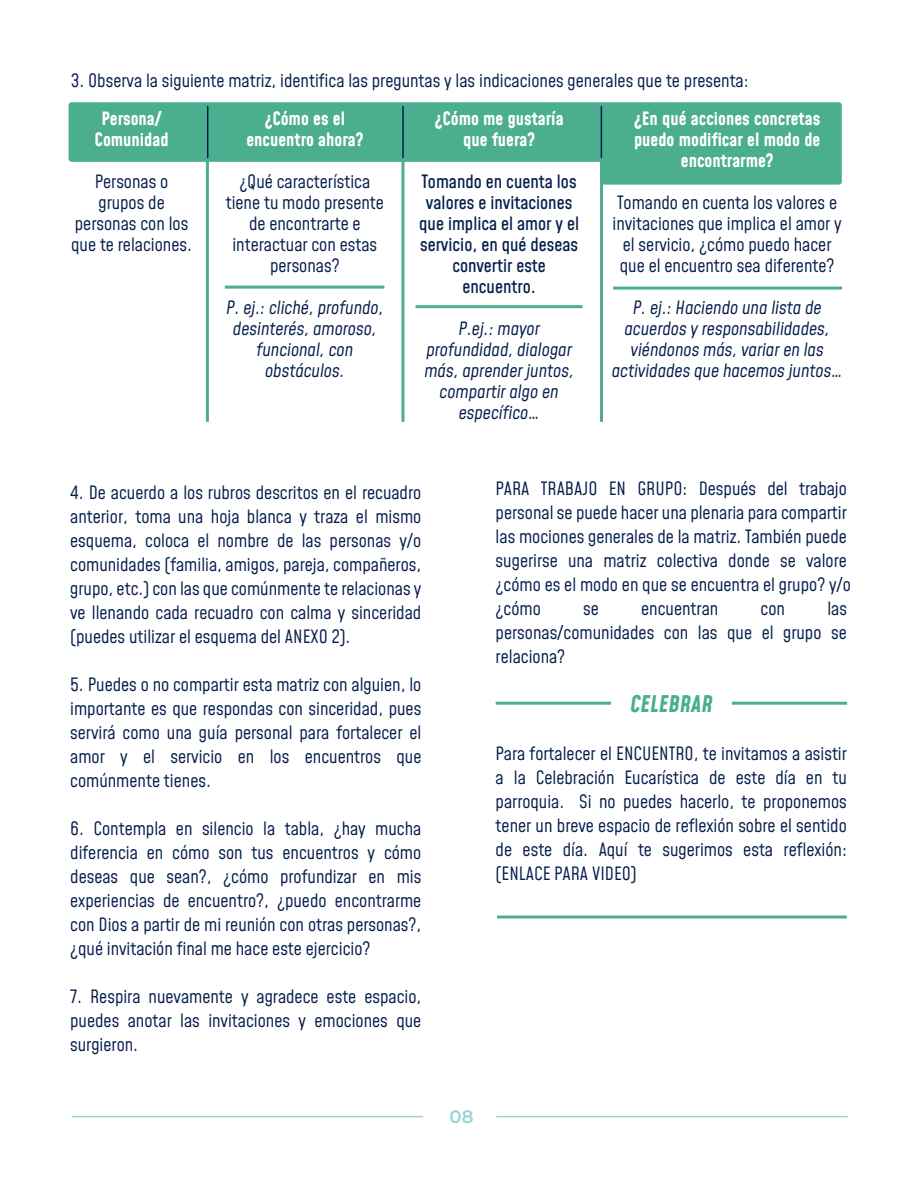
<style>
.page{position:relative;width:918px;height:1188px;background:#fff}
.page>*{position:absolute;margin:0;border:0;box-sizing:border-box;transform-origin:0 0}
.t1{font:italic 700 22.5px "Mohave";color:#4bae8f}
.t2{font:18px/24px "Mohave";color:#051d4c;text-align:justify}
.t3{font:italic 18px/21px "Mohave";color:#051d4c;text-align:center}
.t4{font:700 18px/21px "Mohave";color:#fff;text-align:center}
.t5{font:500 18px/21px "Mohave";color:#051d4c;text-align:center}
.t6{font:600 18px "Montserrat";color:#99d3d5}
</style>
<div class="page">
<svg style="left:69px;top:102px;width:773px;height:83px;fill:#4bae8f"></svg>
<hr style="left:496px;top:702px;width:115px;height:3px;background:#4bae8f">
<hr style="left:71px;top:158px;width:530px;height:3px;background:#4bae8f">
<hr style="left:416px;top:305px;width:167px;height:3px;background:#4bae8f">
<hr style="left:602px;top:181px;width:235px;height:3px;background:#4bae8f">
<hr style="left:613px;top:287px;width:229px;height:3px;background:#4bae8f">
<hr style="left:225px;top:286px;width:159px;height:3px;background:#4bae8f">
<hr style="left:732px;top:702px;width:115px;height:3px;background:#4bae8f">
<hr style="left:72px;top:1116px;width:351px;height:1px;background:#99d3d5">
<hr style="left:496px;top:1116px;width:352px;height:1px;background:#99d3d5">
<hr style="left:206px;top:112px;width:3px;height:310px;background:#4bae8f">
<hr style="left:401px;top:112px;width:3px;height:310px;background:#4bae8f">
<hr style="left:600px;top:112px;width:3px;height:310px;background:#4bae8f">
<hr style="left:601px;top:106px;width:1px;height:52px;background:#051d4c">
<hr style="left:402px;top:106px;width:2px;height:52px;background:#051d4c">
<hr style="left:207px;top:106px;width:1px;height:52px;background:#051d4c">
<hr style="left:497px;top:916px;width:350px;height:3px;background:#4bae8f">
<p class="t2" style="left:71px;top:69px;width:679px">3. Observa la siguiente matriz, identifica las preguntas y las indicaciones generales que te presenta:</p>
<p class="t4" style="left:95px;top:109px;width:76px">Persona/<br>Comunidad</p>
<p class="t2" style="left:71px;top:172px;width:122px;line-height:21px;text-align:center">Personas o grupos de personas con los que te relaciones.</p>
<p class="t4" style="left:246px;top:109px;width:119px">¿Cómo es el encuentro ahora?</p>
<p class="t2" style="left:226px;top:172px;width:160px;line-height:21px;text-align:center">¿Qué característica tiene tu modo presente de encontrarte e interactuar con estas personas?</p>
<p class="t3" style="left:226px;top:298px;width:159px">P. ej.: cliché, profundo, desinterés, amoroso, funcional, con obstáculos.</p>
<p class="t4" style="left:435px;top:109px;width:130px">¿Cómo me gustaría que fuera?</p>
<p class="t5" style="left:419px;top:172px;width:161px">Tomando en cuenta los valores e invitaciones que implica el amor y el servicio, en qué deseas convertir este encuentro.</p>
<p class="t3" style="left:424px;top:319px;width:151px">P.ej.: mayor profundidad, dialogar más, aprender juntos, compartir algo en específico…</p>
<p class="t4" style="left:634px;top:109px;width:188px">¿En qué acciones concretas puedo modificar el modo de encontrarme?</p>
<p class="t2" style="left:613px;top:193px;width:231px;line-height:21px;text-align:center">Tomando en cuenta los valores e invitaciones que implica el amor y el servicio, ¿cómo puedo hacer que el encuentro sea diferente?</p>
<p class="t3" style="left:612px;top:298px;width:232px">P. ej.: Haciendo una lista de acuerdos y responsabilidades, viéndonos más, variar en las actividades que hacemos juntos…</p>
<p class="t2" style="left:70px;top:481px;width:353px">4. De acuerdo a los rubros descritos en el recuadro anterior, toma una hoja blanca y traza el mismo esquema, coloca el nombre de las personas y/o comunidades (familia, amigos, pareja, compañeros, grupo, etc.) con las que comúnmente te relacionas y ve llenando cada recuadro con calma y sinceridad (puedes utilizar el esquema del ANEXO 2).</p>
<p class="t2" style="left:70px;top:673px;width:353px">5. Puedes o no compartir esta matriz con alguien, lo importante es que respondas con sinceridad, pues servirá como una guía personal para fortalecer el amor y el servicio en los encuentros que comúnmente tienes.</p>
<p class="t2" style="left:70px;top:817px;width:353px">6. Contempla en silencio la tabla, ¿hay mucha diferencia en cómo son tus encuentros y cómo deseas que sean?, ¿cómo profundizar en mis experiencias de encuentro?, ¿puedo encontrarme con Dios a partir de mi reunión con otras personas?, ¿qué invitación final me hace este ejercicio?</p>
<p class="t2" style="left:70px;top:985px;width:353px">7. Respira nuevamente y agradece este espacio, puedes anotar las invitaciones y emociones que surgieron.</p>
<p class="t2" style="left:496px;top:478px;width:357px;text-align:left">PARA TRABAJO EN GRUPO: Después del trabajo personal se puede hacer una plenaria para compartir las mociones generales de la matriz. También puede sugerirse una matriz colectiva donde se valore ¿cómo es el modo en que se encuentra el grupo? y/o ¿cómo</p>
<p class="t2" style="left:496px;top:598px;width:353px;text-indent:332px">las personas/comunidades con las que el grupo se relaciona?</p>
<p class="t1" style="left:630px;top:689px;width:84px">CELEBRAR</p>
<p class="t2" style="left:496px;top:742px;width:353px">Para fortalecer el ENCUENTRO, te invitamos a asistir a la Celebración Eucarística de este día en tu parroquia. Si no puedes hacerlo, te proponemos tener un breve espacio de reflexión sobre el sentido de este día. Aquí te sugerimos esta reflexión: (ENLACE PARA VIDEO)</p>
<p class="t2" style="left:583px;top:598px;width:17px">se</p>
<p class="t2" style="left:641px;top:598px;width:79px">encuentran</p>
<p class="t2" style="left:761px;top:598px;width:26px">con</p>
<p class="t6" style="left:450px;top:1103px;width:25px">08</p>
</div>
